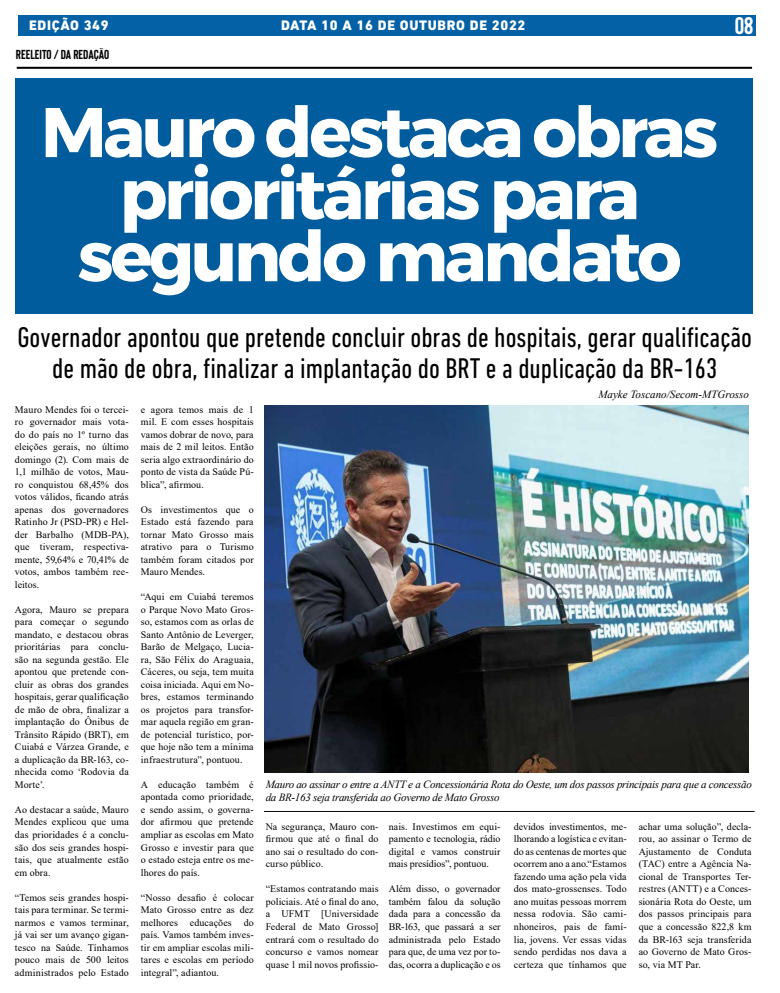
<style>
.page{position:relative;width:780px;height:993px;background:#fff}
.page>*{position:absolute;margin:0;border:0;box-sizing:border-box;transform-origin:0 0}
.t1{font:700 70px/62px "Montserrat";letter-spacing:-.05em;color:#fff;text-align:center}
.t2{font:condensed 29px/31px "DIN Next LT Pro";color:#000;text-align:center}
.t3{font:700 24px "Bison";color:#fff}
.t4{font:800 14px "DIN Next LT Pro";letter-spacing:.05em;color:#fff}
.t5{font:700 13px "Bison";color:#000}
.t6{font:italic 11px/13.2px "Times New Roman";letter-spacing:-.025em;color:#000}
.t7{font:italic 11px "Times New Roman";color:#000}
.t8{font:10px/12.5px "Times New Roman";letter-spacing:.01em;color:#000;text-align:justify}
</style>
<div class="page">
<div style="left:18px;top:15px;width:737px;height:21px;background:#0561a6"></div>
<hr style="left:17px;top:67px;width:735px;height:2px;background:#000">
<div style="left:15px;top:78px;width:737px;height:235px;background:#005c9c"></div>
<hr style="left:264px;top:810px;width:490px;height:1px;background:#0a0a0a">
<img style="left:264px;top:405px;width:484px;height:367px">
<h3 class="t4" style="left:29px;top:17px;width:81px">EDIÇÃO 349</h3>
<h3 class="t4" style="left:281px;top:17px;width:246px">DATA 10 A 16 DE OUTUBRO DE 2022</h3>
<h3 class="t3" style="left:734px;top:13px;width:20px">08</h3>
<h3 class="t5" style="left:16px;top:48px;width:95px">REELEITO / DA REDAÇÃO</h3>
<h1 class="t1" style="left:41px;top:101px;width:679px">Mauro destaca obras prioritárias para segundo mandato</h1>
<h2 class="t2" style="left:18px;top:321px;width:736px">Governador apontou que pretende concluir obras de hospitais, gerar qualificação de mão de obra, finalizar a implantação do BRT e a duplicação da BR-163</h2>
<p class="t8" style="left:141px;top:402px;width:114px">e agora temos mais de 1 mil. E com esses hospitais vamos dobrar de novo, para mais de 2 mil leitos. Então seria algo extraordinário do ponto de vista da Saúde Pú&shy;blica”, afirmou.</p>
<p class="t8" style="left:141px;top:502px;width:114px">Os investimentos que o Estado está fazendo para tornar Mato Grosso mais atrativo para o Turismo também foram citados por Mauro Mendes.</p>
<p class="t8" style="left:141px;top:590px;width:114px">“Aqui em Cuiabá teremos o Parque Novo Mato Gros&shy;so, estamos com as orlas de Santo Antônio de Leverger, Barão de Melgaço, Lucia&shy;ra, São Félix do Araguaia, Cáceres, ou seja, tem muita coisa iniciada. Aqui em No&shy;bres, estamos terminando os projetos para transfor&shy;mar aquela região em gran&shy;de potencial turístico, por&shy;que hoje não tem a mínima infraestrutura”, pontuou.</p>
<p class="t8" style="left:141px;top:777px;width:114px">A educação também é apontada como prioridade, e sendo assim, o governa&shy;dor afirmou que pretende ampliar as escolas em Mato Grosso e investir para que o estado esteja entre os me&shy;lhores do país.</p>
<p class="t8" style="left:141px;top:890px;width:114px">“Nosso desafio é colocar Mato Grosso entre as dez melhores educações do país. Vamos também inves&shy;tir em ampliar escolas mili&shy;tares e escolas em período integral”, adiantou.</p>
<p class="t7" style="left:598px;top:387px;width:152px">Mayke Toscano/Secom-MTGrosso</p>
<p class="t8" style="left:15px;top:402px;width:115px">Mauro Mendes foi o tercei&shy;ro governador mais vota&shy;do do país no 1º turno das eleições gerais, no último domingo (2). Com mais de 1,1 milhão de votos, Mau&shy;ro conquistou 68,45% dos votos válidos, ficando atrás apenas dos governadores Ratinho Jr (PSD-PR) e Hel&shy;der Barbalho (MDB-PA), que tiveram, respectiva&shy;mente, 59,64% e 70,41% de votos, ambos também ree&shy;leitos.</p>
<p class="t8" style="left:15px;top:602px;width:115px">Agora, Mauro se prepara para começar o segundo mandato, e destacou obras prioritárias para conclu&shy;são na segunda gestão. Ele apontou que pretende con&shy;cluir as obras dos grandes hospitais, gerar qualificação de mão de obra, finalizar a implantação do Ônibus de Trânsito Rápido (BRT), em Cuiabá e Várzea Grande, e a duplicação da BR-163, co&shy;nhecida como ‘Rodovia da Morte’.</p>
<p class="t8" style="left:15px;top:802px;width:115px">Ao destacar a saúde, Mauro Mendes explicou que uma das prioridades é a conclu&shy;são dos seis grandes hospi&shy;tais, que atualmente estão em obra.</p>
<p class="t8" style="left:15px;top:890px;width:115px">“Temos seis grandes hospi&shy;tais para terminar. Se termi&shy;narmos e vamos terminar, já vai ser um avanço gigan&shy;tesco na Saúde. Tínhamos pouco mais de 500 leitos administrados pelo Estado</p>
<p class="t6" style="left:266px;top:777px;width:487px">Mauro ao assinar o entre a ANTT e a Concessionária Rota do Oeste, um dos passos principais para que a concessão da BR-163 seja transferida ao Governo de Mato Grosso</p>
<p class="t8" style="left:389px;top:819px;width:113px">nais. Investimos em equi&shy;pamento e tecnologia, rádio digital e vamos construir mais presídios”, pontuou.</p>
<p class="t8" style="left:389px;top:882px;width:113px">Além disso, o governador também falou da solução dada para a concessão da BR-163, que passará a ser administrada pelo Estado para que, de uma vez por to&shy;das, ocorra a duplicação e os</p>
<p class="t8" style="left:514px;top:819px;width:114px">devidos investimentos, me&shy;lhorando a logística e evitan&shy;do as centenas de mortes que ocorrem ano a ano.“Estamos fazendo uma ação pela vida dos mato-grossenses. Todo ano muitas pessoas morrem nessa rodovia. São cami&shy;nhoneiros, pais de famí&shy;lia, jovens. Ver essas vidas sendo perdidas nos dava a certeza que tínhamos que</p>
<p class="t8" style="left:638px;top:819px;width:114px">achar uma solução”, decla&shy;rou, ao assinar o Termo de Ajustamento de Conduta (TAC) entre a Agência Na&shy;cional de Transportes Ter&shy;restres (ANTT) e a Conces&shy;sionária Rota do Oeste, um dos passos principais para que a concessão 822,8 km da BR-163 seja transferida ao Governo de Mato Gros&shy;so, via MT Par.</p>
<p class="t8" style="left:266px;top:819px;width:114px">Na segurança, Mauro con&shy;firmou que até o final do ano sai o resultado do con&shy;curso público.</p>
<p class="t8" style="left:266px;top:882px;width:114px">“Estamos contratando mais policiais. Até o final do ano, a UFMT [Universidade Federal de Mato Grosso] entrará com o resultado do concurso e vamos nomear quase 1 mil novos profissio-</p>
</div>
